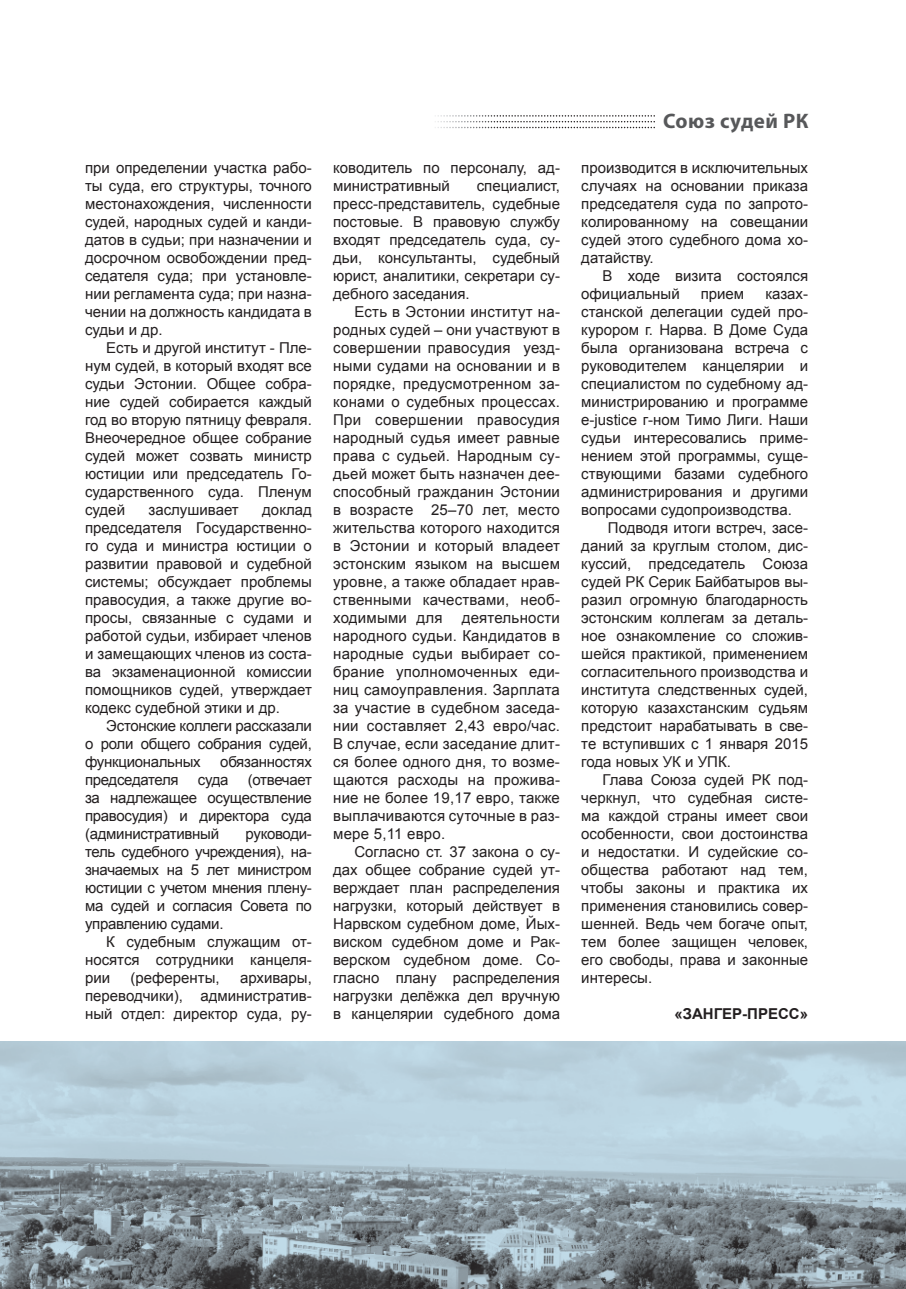
<style>
.page{position:relative;width:906px;height:1289px;background:#fff}
.page>*{position:absolute;margin:0;border:0;box-sizing:border-box;transform-origin:0 0}
.t1{font:700 21px "Myriad Pro";letter-spacing:.02em;color:#57585a}
.t2{font:15px/18px "Arial";color:#231f20;text-align:justify}
.t3{font:15px "Arial";letter-spacing:-.02em;color:#231f20}
.t4{font:700 15px "Arial";color:#231f20}
</style>
<div class="page">
<img style="left:435px;top:115px;width:220px;height:2px">
<img style="left:435px;top:121px;width:220px;height:1px">
<img style="left:435px;top:127px;width:220px;height:1px">
<img style="left:0;top:1041px;width:906px;height:247px">
<p class="t2" style="left:85px;top:158px;width:228px">при определении участка рабо&shy;ты суда, его структуры, точного местонахождения, численности судей, народных судей и канди&shy;датов в судьи; при назначении и досрочном освобождении пред&shy;седателя суда; при установле&shy;нии регламента суда; при назна&shy;чении на должность кандидата в судьи и др.</p>
<p class="t2" style="left:85px;top:338px;width:228px;text-indent:21px">Есть и другой институт - Пле&shy;нум судей, в который входят все судьи Эстонии. Общее собра&shy;ние судей собирается каждый год во вторую пятницу февраля.<br>Внеочередное общее собрание судей может созвать министр юстиции или председатель Го&shy;сударственного суда. Пленум судей</p>
<p class="t2" style="left:85px;top:500px;width:228px;text-indent:177px">доклад председателя Государственно&shy;го суда и министра юстиции о развитии правовой и судебной системы; обсуждает проблемы правосудия, а также другие во&shy;просы, связанные с судами и работой судьи, избирает членов и замещающих членов из соста&shy;ва экзаменационной комиссии помощников судей, утверждает кодекс судебной этики и др.</p>
<p class="t2" style="left:85px;top:716px;width:228px;text-indent:21px">Эстонские коллеги рассказали о роли общего собрания судей, функциональных</p>
<p class="t2" style="left:148px;top:500px;width:92px">заслушивает</p>
<p class="t3" style="left:220px;top:751px;width:93px">обязанностях</p>
<p class="t2" style="left:85px;top:770px;width:228px;text-indent:163px">(отвечает за надлежащее осуществление правосудия) и директора суда (административный</p>
<p class="t3" style="left:85px;top:769px;width:95px">председателя</p>
<p class="t2" style="left:198px;top:770px;width:32px">суда</p>
<p class="t2" style="left:85px;top:824px;width:228px;text-indent:160px">руководи&shy;тель судебного учреждения), на&shy;значаемых на 5 лет министром юстиции с учетом мнения плену&shy;ма судей и согласия Совета по управлению судами.</p>
<p class="t2" style="left:85px;top:932px;width:228px;text-indent:21px">К судебным служащим от&shy;носятся сотрудники канцеля&shy;рии</p>
<p class="t2" style="left:130px;top:968px;width:91px">(референты,</p>
<p class="t2" style="left:85px;top:968px;width:228px;text-indent:155px">архивары, переводчики), административ&shy;ный отдел: директор суда, ру-</p>
<p class="t2" style="left:333px;top:158px;width:228px">ководитель по персоналу, ад&shy;министративный</p>
<p class="t2" style="left:333px;top:176px;width:228px;text-indent:143px">специалист, пресс-представитель, судебные постовые. В правовую службу входят председатель суда, су&shy;дьи, консультанты, судебный юрист, аналитики, секретари су&shy;дебного заседания.</p>
<p class="t2" style="left:333px;top:302px;width:228px;text-indent:21px">Есть в Эстонии институт на&shy;родных судей – они участвуют в совершении правосудия уезд&shy;ными судами на основании и в порядке, предусмотренном за&shy;конами о судебных процессах.<br>При совершении правосудия народный судья имеет равные права с судьей. Народным су&shy;дьей может быть назначен дее&shy;способный гражданин Эстонии в возрасте 25–70 лет, место жительства которого находится в Эстонии и который владеет эстонским языком на высшем уровне, а также обладает нрав&shy;ственными качествами, необ&shy;ходимыми для</p>
<p class="t2" style="left:333px;top:608px;width:228px;text-indent:129px">деятельности народного судьи. Кандидатов в народные судьи выбирает со&shy;брание уполномоченных еди&shy;ниц самоуправления. Зарплата за участие в судебном заседа&shy;нии составляет 2,43 евро/час.<br>В случае, если заседание длит&shy;ся более одного дня, то возме&shy;щаются расходы на прожива&shy;ние не более 19,17 евро, также выплачиваются суточные в раз&shy;мере 5,11 евро.</p>
<p class="t2" style="left:333px;top:842px;width:228px;text-indent:21px">Согласно ст. 37 закона о су&shy;дах общее собрание судей ут&shy;верждает план распределения нагрузки, который действует в Нарвском судебном доме, Йых&shy;виском судебном доме и Рак&shy;верском судебном доме. Со&shy;гласно плану распределения нагрузки делёжка дел вручную в канцелярии судебного дома</p>
<h1 class="t1" style="left:663px;top:107px;width:147px">Союз судей РК</h1>
<p class="t2" style="left:581px;top:158px;width:228px">производится в исключительных случаях на основании приказа председателя суда по запрото&shy;колированному на совещании судей этого судебного дома хо&shy;датайству.</p>
<p class="t2" style="left:581px;top:266px;width:228px;text-indent:21px">В ходе визита состоялся официальный</p>
<p class="t2" style="left:581px;top:284px;width:228px;text-indent:184px">казах&shy;станской делегации судей про&shy;курором г. Нарва. В Доме Суда была организована встреча с руководителем канцелярии и специалистом по судебному ад&shy;министрированию и программе e-justice г-ном Тимо Лиги. Наши судьи интересовались приме&shy;нением этой программы, суще&shy;ствующими базами судебного администрирования и другими вопросами судопроизводства.</p>
<p class="t2" style="left:581px;top:518px;width:228px;text-indent:27px">Подводя итоги встреч, засе&shy;даний за круглым столом, дис&shy;куссий, председатель Союза судей РК Серик Байбатыров вы&shy;разил огромную благодарность эстонским коллегам за деталь&shy;ное ознакомление со сложив&shy;шейся практикой, применением согласительного производства и института следственных судей, которую казахстанским судьям предстоит нарабатывать в све&shy;те вступивших с 1 января 2015 года новых УК и УПК.</p>
<p class="t2" style="left:581px;top:770px;width:228px;text-indent:21px">Глава Союза судей РК под&shy;черкнул, что судебная систе&shy;ма каждой страны имеет свои особенности, свои достоинства и недостатки. И судейские со&shy;общества работают над тем, чтобы законы и практика их применения становились совер&shy;шенней. Ведь чем богаче опыт, тем более защищен человек, его свободы, права и законные интересы.</p>
<p class="t4" style="left:674px;top:1003px;width:135px">«ЗАНГЕР-ПРЕСС»</p>
<p class="t2" style="left:701px;top:284px;width:45px">прием</p>
</div>
